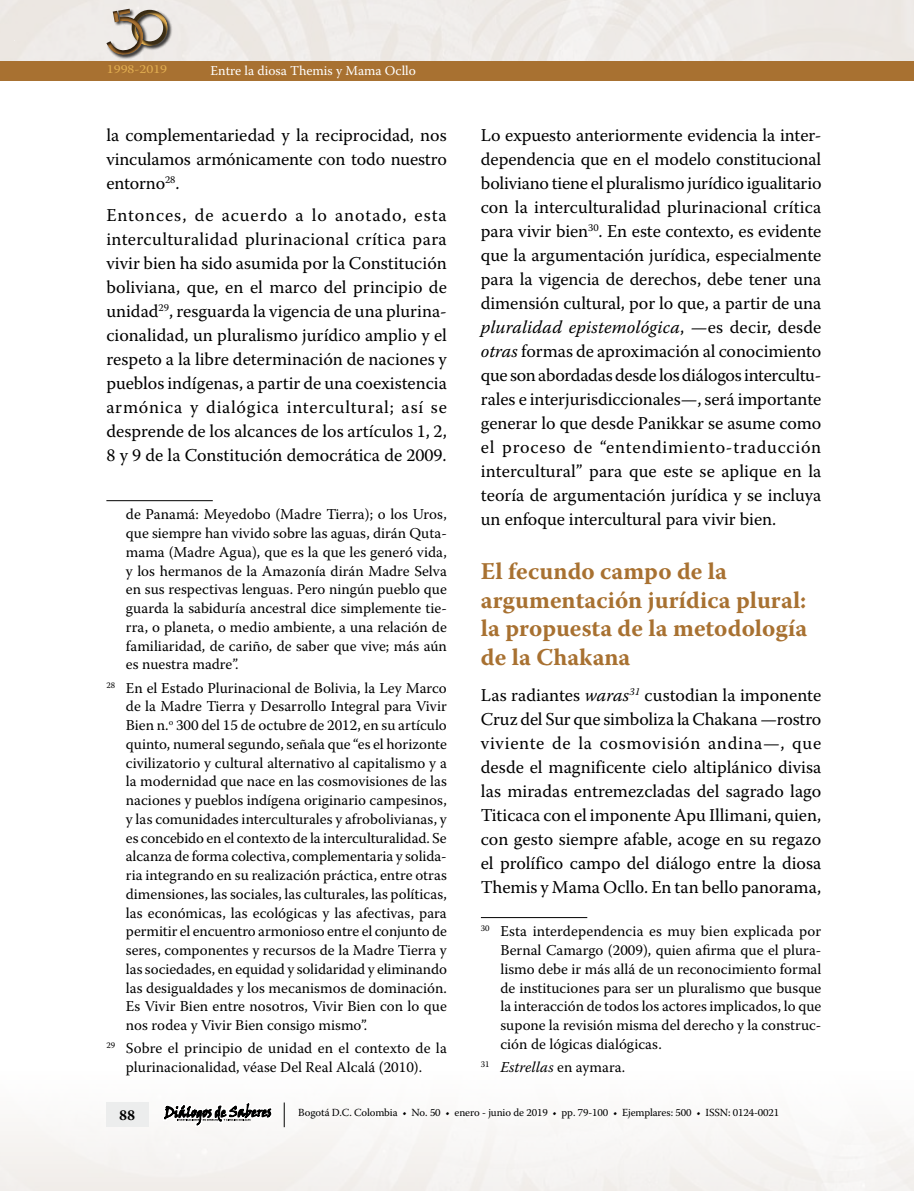
<style>
.page{position:relative;width:915px;height:1191px;background:#fff}
.page>*{position:absolute;margin:0;border:0;box-sizing:border-box;transform-origin:0 0}
.t1{font:700 24px/28.5px "Warnock Pro";letter-spacing:.005em;color:#a87131}
.t2{font:18px/24px "Warnock Pro";letter-spacing:-.005em;color:#000;text-align:justify}
.t3{font:15px/18.8px "Warnock Pro";color:#000;text-align:justify}
.t4{font:italic 15px "Warnock Pro";color:#000}
.t5{font:700 15px "Warnock Pro";color:#000}
.t6{font:13.5px "Warnock Pro";color:#fff}
.t7{font:12.15px "Warnock Pro";color:#e2ae51;scale:1.13 1}
.t8{font:10.8px "Warnock Pro";letter-spacing:-.01em;color:#000}
.s1{font-style:italic}
.s2{font-style:normal}
</style>
<div class="page">
<div style="left:0;top:61px;width:913px;height:19px;background:#a87131"></div>
<div style="left:107px;top:9px;width:65px;height:50px;background:#000;opacity:.75"></div>
<div style="left:131px;top:8px;width:39px;height:39px;background:#000;opacity:.75"></div>
<div style="left:105px;top:6px;width:39px;height:49px;background:#000;opacity:.75"></div>
<div style="left:106px;top:1102px;width:43px;height:24px;background:#eceded"></div>
<svg style="left:163px;top:1102px;width:109px;height:25px"></svg>
<svg style="left:284px;top:1102px;width:1px;height:25px"></svg>
<hr style="left:106px;top:500px;width:107px;height:1px;background:#000">
<hr style="left:480px;top:917px;width:107px;height:1px;background:#000">
<p class="t7" style="left:107px;top:62px;width:55px">1998-2019</p>
<p class="t6" style="left:210px;top:62px;width:206px">Entre la diosa Themis y Mama Ocllo</p>
<p class="t2" style="left:106px;top:123px;width:342px">la complementariedad y la reciprocidad, nos vinculamos armónicamente con todo nuestro entorno<sup>28</sup>.</p>
<p class="t2" style="left:106px;top:203px;width:342px">Entonces, de acuerdo a lo anotado, esta interculturalidad plurinacional crítica para vivir bien ha sido asumida por la Constitución boliviana, que, en el marco del principio de unidad<sup>29</sup>, resguarda la vigencia de una plurina&shy;cionalidad, un pluralismo jurídico amplio y el respeto a la libre determinación de naciones y pueblos indígenas, a partir de una coexistencia armónica y dialógica intercultural; así se desprende de los alcances de los artículos 1, 2, 8 y 9 de la Constitución democrática de 2009.</p>
<p class="t3" style="left:126px;top:505px;width:322px">de Panamá: Meyedobo (Madre Tierra); o los Uros, que siempre han vivido sobre las aguas, dirán Quta&shy;mama (Madre Agua), que es la que les generó vida, y los hermanos de la Amazonía dirán Madre Selva en sus respectivas lenguas. Pero ningún pueblo que guarda la sabiduría ancestral dice simplemente tie&shy;rra, o planeta, o medio ambiente, a una relación de familiaridad, de cariño, de saber que vive; más aún es nuestra madre”.</p>
<p class="t3" style="left:126px;top:678px;width:322px;text-indent:-19px"><sup>28</sup> En el Estado Plurinacional de Bolivia, la Ley Marco de la Madre Tierra y Desarrollo Integral para Vivir Bien n.<sup>o</sup> 300 del 15 de octubre de 2012, en su artículo quinto, numeral segundo, señala que “es el horizonte civilizatorio y cultural alternativo al capitalismo y a la modernidad que nace en las cosmovisiones de las naciones y pueblos indígena originario campesinos, y las comunidades interculturales y afrobolivianas, y es concebido en el contexto de la interculturalidad. Se alcanza de forma colectiva, complementaria y solida&shy;ria integrando en su realización práctica, entre otras dimensiones, las sociales, las culturales, las políticas, las económicas, las ecológicas y las afectivas, para permitir el encuentro armonioso entre el conjunto de seres, componentes y recursos de la Madre Tierra y las sociedades, en equidad y solidaridad y eliminando las desigualdades y los mecanismos de dominación.<br>Es Vivir Bien entre nosotros, Vivir Bien con lo que nos rodea y Vivir Bien consigo mismo”.</p>
<p class="t3" style="left:106px;top:1038px;width:342px;text-align:center"><sup>29</sup> Sobre el principio de unidad en el contexto de la plurinacionalidad, véase Del Real Alcalá (2010).</p>
<p class="t2" style="left:480px;top:123px;width:342px">Lo expuesto anteriormente evidencia la inter&shy;dependencia que en el modelo constitucional boliviano tiene el pluralismo jurídico igualitario con la interculturalidad plurinacional crítica para vivir bien<sup>30</sup>. En este contexto, es evidente que la argumentación jurídica, especialmente para la vigencia de derechos, debe tener una dimensión cultural, por lo que, a partir de una <span class="s1">pluralidad epistemológica</span>, —es decir, desde <span class="s1">otras</span> formas de aproximación al conocimiento que son abordadas desde los diálogos intercultu&shy;rales e interjurisdiccionales—, será importante generar lo que desde Panikkar se asume como el proceso de “entendimiento-traducción intercultural” para que este se aplique en la teoría de argumentación jurídica y se incluya un enfoque intercultural para vivir bien.</p>
<h1 class="t1" style="left:480px;top:556px;width:328px">El fecundo campo de la argumentación jurídica plural: la propuesta de la metodología de la Chakana</h1>
<p class="t2" style="left:480px;top:683px;width:342px">Las radiantes <span class="s1">waras</span><sup>31</sup> custodian la imponente Cruz del Sur que simboliza la Chakana —rostro viviente de la cosmovisión andina—, que desde el magnificente cielo altiplánico divisa las miradas entremezcladas del sagrado lago Titicaca con el imponente Apu Illimani, quien, con gesto siempre afable, acoge en su regazo el prolífico campo del diálogo entre la diosa Themis y Mama Ocllo. En tan bello panorama,</p>
<p class="t3" style="left:500px;top:921px;width:322px;text-indent:-20px"><sup>30</sup> Esta interdependencia es muy bien explicada por Bernal Camargo (2009), quien afirma que el plura&shy;lismo debe ir más allá de un reconocimiento formal de instituciones para ser un pluralismo que busque la interacción de todos los actores implicados, lo que supone la revisión misma del derecho y la construc&shy;ción de lógicas dialógicas.</p>
<p class="t4" style="left:480px;top:1058px;width:146px"><sup>31</sup> Estrellas <span class="s2">en aymara.</span></p>
<p class="t5" style="left:119px;top:1106px;width:18px">88</p>
<p class="t8" style="left:298px;top:1106px;width:482px">Bogotá D.C. Colombia • No. 50 • enero - junio de 2019 • pp. 79-100 • Ejemplares: 500 • ISSN: 0124-0021</p>
</div>
